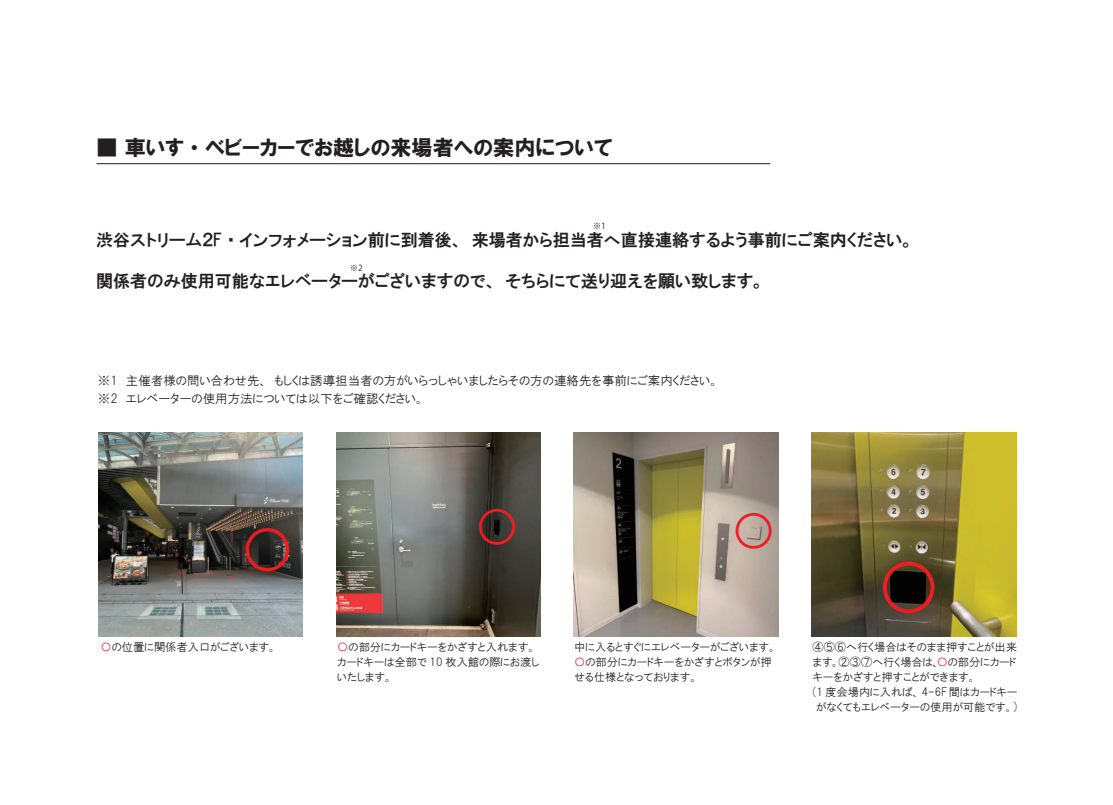
<style>
.page{position:relative;width:1113px;height:805px;background:#fff}
.page>*{position:absolute;margin:0;border:0;box-sizing:border-box;transform-origin:0 0}
.t1{font:57.38px "Koz Go Pr 6 N";color:#ee1d23}
.t2{font:48.12px "Koz Go Pr 6 N";color:#ee1d23}
.t3{font:39.88px "Koz Go Pr 6 N";color:#ee1d23}
.t4{font:21.12px "HGP Soei Kakugothic UB";color:#231f20}
.t5{font:17px "HGP Gothic E";color:#231f20}
.t6{font:12.5px/18.1px "HGP Gothic M";color:#231f20}
.t7{font:11.25px/15px "HGP Gothic M";color:#231f20}
.t8{font:8.5px "Koz Go Pr 6 N";color:#231f20}
.s1{color:#ee1d23}
</style>
<div class="page">
<img style="left:336px;top:432px;width:204px;height:204px">
<img style="left:574px;top:432px;width:204px;height:204px">
<img style="left:812px;top:432px;width:204px;height:204px">
<img style="left:98px;top:432px;width:204px;height:204px">
<hr style="left:97px;top:163px;width:673px;height:1px;background:#231f20">
<h3 class="t4" style="left:97px;top:137px;width:517px">■ 車いす・ベビーカーでお越しの来場者への案内について</h3>
<p class="t8" style="left:593px;top:221px;width:15px">※1</p>
<h3 class="t5" style="left:96px;top:231px;width:819px">渋谷ストリーム２F ・インフォメーション前に到着後、来場者から担当者へ直接連絡するよう事前にご案内ください。</h3>
<h3 class="t5" style="left:96px;top:272px;width:670px">関係者のみ使用可能なエレベーターがございますので、そちらにて送り迎えを願い致します。</h3>
<p class="t8" style="left:350px;top:263px;width:15px">※2</p>
<p class="t6" style="left:98px;top:371px;width:622px">※1 主催者様の問い合わせ先、もしくは誘導担当者の方がいらっしゃいましたらその方の連絡先を事前にご案内ください。※2 エレベーターの使用方法については以下をご確認ください。</p>
<h2 class="t2" style="left:244px;top:523px;width:50px">〇</h2>
<h3 class="t3" style="left:477px;top:504px;width:41px">〇</h3>
<h3 class="t3" style="left:734px;top:509px;width:41px">〇</h3>
<h1 class="t1" style="left:880px;top:555px;width:59px">〇</h1>
<p class="t7" style="left:100px;top:639px;width:178px"><span class="s1">〇</span>の位置に関係者入口がございます。</p>
<p class="t7" style="left:337px;top:639px;width:204px"><span class="s1">〇</span>の部分にカードキーをかざすと入れます。カードキーは全部で 10 枚入館の際にお渡しいたします。</p>
<p class="t7" style="left:574px;top:639px;width:204px">中に入るとすぐにエレベーターがございます。<span class="s1">〇</span>の部分にカードキーをかざすとボタンが押せる仕様となっております。</p>
<p class="t7" style="left:812px;top:639px;width:206px">④⑤⑥へ行く場合はそのまま押すことが出来</p>
<p class="t7" style="left:812px;top:654px;width:205px">ます。②③⑦へ行く場合は、<span class="s1">〇</span>の部分にカード</p>
<p class="t7" style="left:812px;top:669px;width:165px">キーをかざすと押すことができます。</p>
<p class="t7" style="left:812px;top:684px;width:206px">(1 度会場内に入れば、 4-6F間はカードキー</p>
<p class="t7" style="left:816px;top:699px;width:203px">がなくてもエレベーターの使用が可能です。)</p>
</div>
